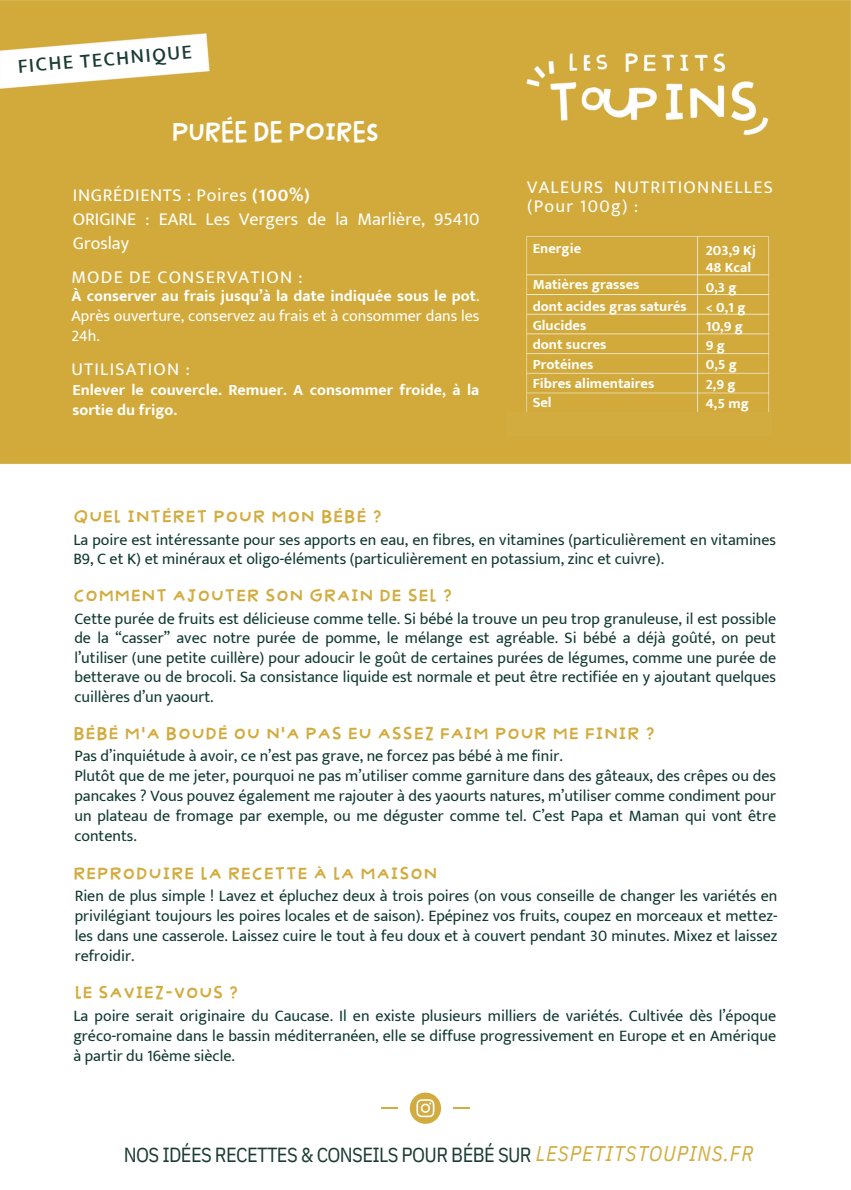
<style>
.page{position:relative;width:851px;height:1190px;background:#fff}
.page>*{position:absolute;margin:0;border:0;box-sizing:border-box;transform-origin:0 0}
.t1{font:34px "Musty Scoot";letter-spacing:-.03em;color:#fff}
.t2{font:22px "Musty Scoot";letter-spacing:.045em;color:#d2ac3f}
.t3{font:20.4px "IBM Plex Sans Cond";letter-spacing:-.03em;color:#1b3c34}
.t4{font:500 20px "Mukta";color:#1b3c34}
.t5{font:18px/24px "Mukta";color:#fff}
.t6{font:18px/19.6px "Mukta";letter-spacing:.075em;color:#fff}
.t7{font:18px "Mukta";letter-spacing:.055em;color:#fff}
.t8{font:16px/20px "Mukta";color:#0f3831;text-align:justify}
.t9{font:16px/20px "Mukta";color:#fff;text-align:justify}
.t10{font:700 16px/20px "Mukta";color:#fff}
.t11{font:700 14.4px/19.2px "Mukta";color:#fff}
.s1{font-weight:700}
.s2{font-style:italic;font-size:21.2px;color:#d2ac3f}
</style>
<div class="page">
<svg style="left:410px;top:1092px;width:31px;height:31px"></svg>
<svg style="left:453px;top:1107px;width:16px;height:1px"></svg>
<svg style="left:381px;top:1107px;width:16px;height:1px"></svg>
<div style="left:0;top:0;width:850px;height:465px;background:#d2aa3c"></div>
<div style="left:506px;top:413px;width:266px;height:23px;background:#d2ac3f"></div>
<h3 class="t4" style="left:17px;top:54px;width:176px;rotate:-5deg">FICHE TECHNIQUE</h3>
<p class="t1" style="left:171px;top:116px;width:209px">PURÉE DE POIRES</p>
<h4 class="t5" style="left:73px;top:182px;width:408px">INGRÉDIENTS : Poires <span class="s1">(100%)<br></span>ORIGINE : EARL Les Vergers de la Marlière, 95410<br>Groslay</h4>
<p class="t6" style="left:527px;top:177px;width:247px">VALEURS NUTRITIONNELLES (Pour 100g) :</p>
<h4 class="t11" style="left:532px;top:238px;width:50px">Energie</h4>
<h4 class="t11" style="left:532px;top:273px;width:156px;line-height:21.8px">Matières grasses<br>dont acides gras saturés</h4>
<h4 class="t11" style="left:532px;top:315px;width:123px">Glucides<br>dont sucres<br>Protéines<br>Fibres alimentaires<br>Sel</h4>
<h6 class="t11" style="left:705px;top:241px;width:52px;line-height:16.8px">203,9 Kj<br>48 Kcal</h6>
<h6 class="t11" style="left:705px;top:278px;width:44px">0,3 g<br>&lt; 0,1 g<br>10,9 g<br>9g<br>0,5 g<br>2,9 g<br>4,5 mg</h6>
<h3 class="t7" style="left:71px;top:266px;width:233px">MODE DE CONSERVATION :</h3>
<h5 class="t9" style="left:71px;top:286px;width:409px"><span class="s1">À conserver au frais jusqu’à la date indiquée sous le pot</span>.<br>Après ouverture, conservez au frais et à consommer dans les 24h.</h5>
<h5 class="t7" style="left:71px;top:358px;width:120px">UTILISATION :</h5>
<h6 class="t10" style="left:72px;top:380px;width:408px">Enlever le couvercle. Remuer. A consommer froide, à la sortie du frigo.</h6>
<p class="t2" style="left:73px;top:506px;width:310px">QUEL INTÉRET POUR MON BÉBÉ ?</p>
<h3 class="t8" style="left:73px;top:529px;width:704px">La poire est intéressante pour ses apports en eau, en fibres, en vitamines (particulièrement en vitamines<br>B9, C et K) et minéraux et oligo-éléments (particulièrement en potassium, zinc et cuivre).</h3>
<p class="t2" style="left:73px;top:585px;width:380px">COMMENT AJOUTER SON GRAIN DE SEL ?</p>
<h6 class="t8" style="left:74px;top:608px;width:703px">Cette purée de fruits est délicieuse comme telle. Si bébé la trouve un peu trop granuleuse, il est possible de la “casser” avec notre purée de pomme, le mélange est agréable. Si bébé a déjà goûté, on peut l’utiliser (une petite cuillère) pour adoucir le goût de certaines purées de légumes, comme une purée de betterave ou de brocoli. Sa consistance liquide est normale et peut être rectifiée en y ajoutant quelques cuillères d’un yaourt.</h6>
<h3 class="t2" style="left:73px;top:723px;width:583px">BÉBÉ M’A BOUDÉ OU N’A PAS EU ASSEZ FAIM POUR ME FINIR ?</h3>
<h3 class="t8" style="left:74px;top:745px;width:490px">Pas d’inquiétude à avoir, ce n’est pas grave, ne forcez pas bébé à me finir.</h3>
<p class="t8" style="left:74px;top:765px;width:703px">Plutôt que de me jeter, pourquoi ne pas m’utiliser comme garniture dans des gâteaux, des crêpes ou des pancakes ? Vous pouvez également me rajouter à des yaourts natures, m’utiliser comme condiment pour un plateau de fromage par exemple, ou me déguster comme tel. C’est Papa et Maman qui vont être contents.</p>
<h3 class="t2" style="left:73px;top:862px;width:365px">REPRODUIRE LA RECETTE À LA MAISON</h3>
<h3 class="t8" style="left:75px;top:885px;width:704px">Rien de plus simple ! Lavez et épluchez deux à trois poires (on vous conseille de changer les variétés en privilégiant toujours les poires locales et de saison). Epépinez vos fruits, coupez en morceaux et mettez&shy;les dans une casserole. Laissez cuire le tout à feu doux et à couvert pendant 30 minutes. Mixez et laissez refroidir.</h3>
<p class="t2" style="left:75px;top:982px;width:165px">LE SAVIEZ-VOUS ?</p>
<p class="t8" style="left:73px;top:1005px;width:704px">La poire serait originaire du Caucase. Il en existe plusieurs milliers de variétés. Cultivée dès l’époque gréco-romaine dans le bassin méditerranéen, elle se diffuse progressivement en Europe et en Amérique à partir du 16ème siècle.</p>
<h2 class="t3" style="left:124px;top:1141px;width:631px">NOS IDÉES RECETTES &amp; CONSEILS POUR BÉBÉ SUR <span class="s2">LESPETITSTOUPINS.FR</span></h2>
</div>
